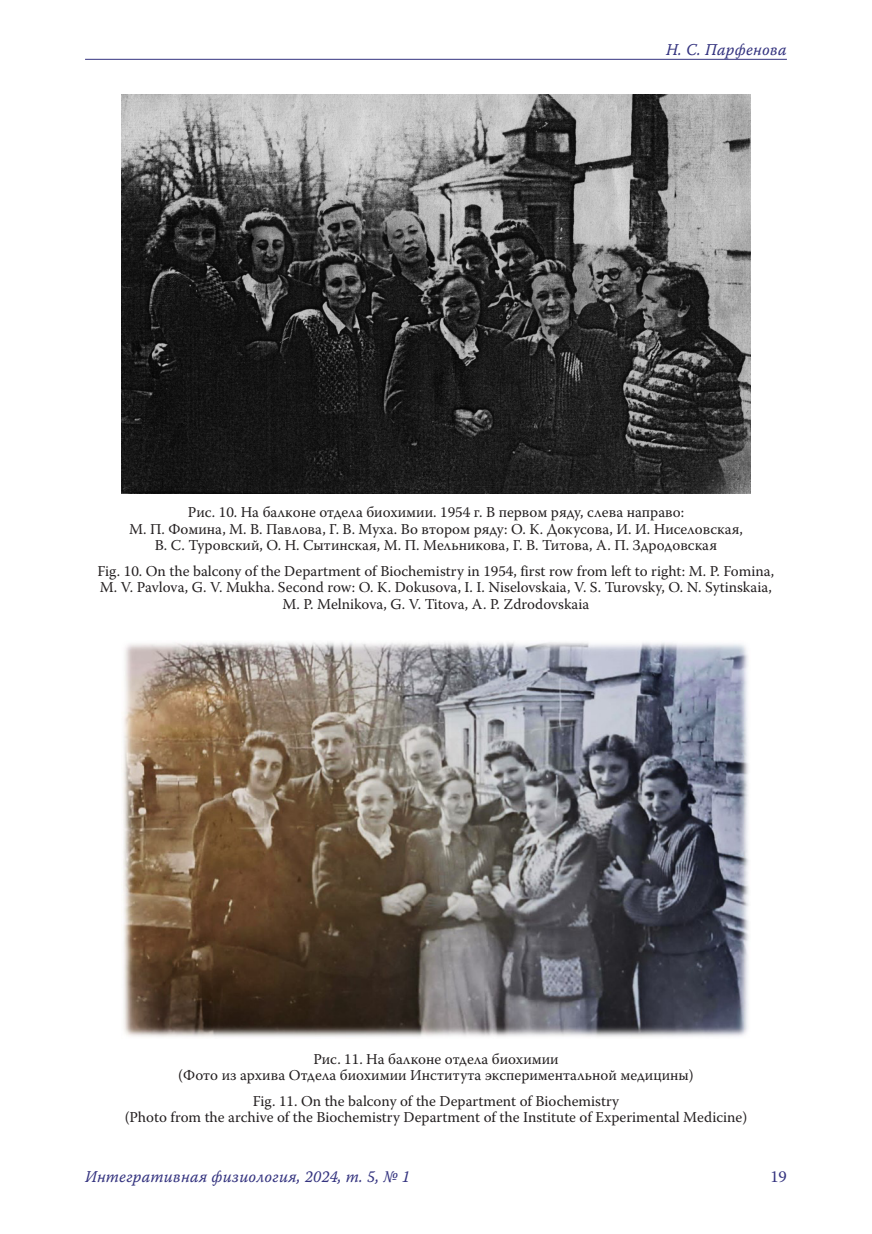
<style>
.page{position:relative;width:872px;height:1234px;background:#fff}
.page>*{position:absolute;margin:0;border:0;box-sizing:border-box;transform-origin:0 0}
.t1{font:16.5px "Warnock Pro It Capt";letter-spacing:.01em;color:#34337f;scale:.95 1}
.t2{font:16.5px "Warnock Pro";color:#34337f}
.RIS{font:15px/16.5px "Warnock Pro";color:#231f20;text-align:center}
</style>
<div class="page">
<hr style="left:85px;top:59px;width:702px;height:1px;background:#34337f">
<img style="left:121px;top:94px;width:629px;height:399px">
<img style="left:123px;top:642px;width:626px;height:395px">
<p class="t1" style="left:666px;top:39px;width:129px">Н. С. Парфенова</p>
<p class="RIS" style="left:129px;top:504px;width:615px">Рис. 10. На балконе отдела биохимии. 1954 г. В первом ряду, слева направо:<br>М. П. Фомина, М. В. Павлова, Г. В. Муха. Во втором ряду: О. К. Докусова, И. И. Ниселовская,<br>В. С. Туровский, О. Н. Сытинская, М. П. Мельникова, Г. В. Титова, А. П. Здродовская</p>
<p class="RIS" style="left:98px;top:562px;width:678px">Fig. 10. On the balcony of the Department of Biochemistry in 1954, first row from left to right: M. P. Fomina,<br>M. V. Pavlova, G. V. Mukha. Second row: O. K. Dokusova, I. I. Niselovskaia, V. S. Turovsky, O. N. Sytinskaia,<br>M. P. Melnikova, G. V. Titova, A. P. Zdrodovskaia</p>
<p class="RIS" style="left:178px;top:1049px;width:517px">Рис. 11. На балконе отдела биохимии<br>(Фото из архива Отдела биохимии Института экспериментальной медицины)</p>
<p class="RIS" style="left:125px;top:1091px;width:624px">Fig. 11. On the balcony of the Department of Biochemistry<br>(Photo from the archive of the Biochemistry Department of the Institute of Experimental Medicine)</p>
<p class="t1" style="left:85px;top:1166px;width:344px">Интегративная физиология, 2024, т. 5, № 1</p>
<p class="t2" style="left:770px;top:1166px;width:18px">19</p>
</div>
